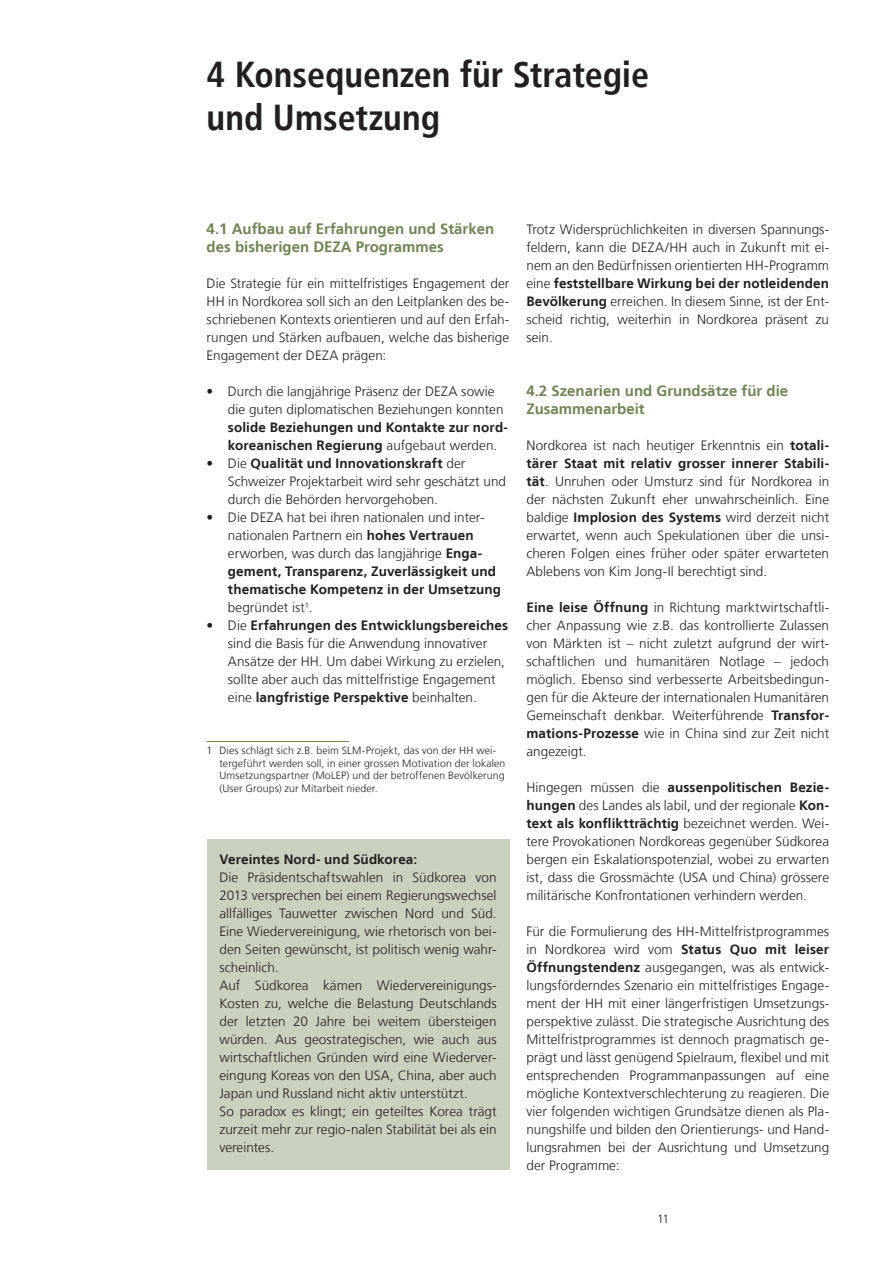
<style>
.page{position:relative;width:893px;height:1263px;background:#fff}
.page>*{position:absolute;margin:0;border:0;box-sizing:border-box;transform-origin:0 0}
._2_Kapitel_CondBold{font:700 condensed 36px/43.2px "Frutiger LT";color:#231f20}
._3_Zwischentitel_10p{font:700 15px/18px "Frutiger LT";color:#6e8653}
._4_Lauftext_9pt{font:300 13.5px/18px "Frutiger LT";letter-spacing:.005em;color:#231f20;text-align:justify}
._4_Lauftext_9pt-2{font:700 13.5px "Frutiger LT";letter-spacing:.01em;color:#231f20}
.t1{font:300 12px "Frutiger LT";color:#231f20}
._5_Footnote_Text{font:300 10.5px/12.6px "Frutiger LT";letter-spacing:.01em;color:#231f20}
.s1{font-weight:700}
.s2{font-size:12px}
</style>
<div class="page">
<hr style="left:207px;top:741px;width:142px;height:1px;background:#6e8653">
<div style="left:207px;top:839px;width:302px;height:331px;background:#cad0be"></div>
<p class="_2_Kapitel_CondBold" style="left:207px;top:53px;width:444px">4 Konsequenzen für Strategie und Umsetzung</p>
<p class="_3_Zwischentitel_10p" style="left:207px;top:220px;width:289px">4.1 Aufbau auf Erfahrungen und Stärken des bisherigen DEZA Programmes</p>
<p class="_4_Lauftext_9pt" style="left:207px;top:275px;width:304px">Die Strategie für ein mittelfristiges Engagement der HH in Nordkorea soll sich an den Leitplanken des be&shy;schriebenen Kontexts orientieren und auf den Erfah&shy;rungen und Stärken aufbauen, welche das bisherige Engagement der DEZA prägen:</p>
<p class="_4_Lauftext_9pt" style="left:228px;top:383px;width:282px;text-align:left;text-indent:-21px">• Durch die langjährige Präsenz der DEZA sowie die guten diplomatischen Beziehungen konnten <span class="s1">solide Beziehungen und Kontakte zur nord&shy;koreanischen Regierung</span> aufgebaut werden.</p>
<p class="_4_Lauftext_9pt" style="left:228px;top:455px;width:280px;text-align:left;text-indent:-21px">• Die <span class="s1">Qualität und Innovationskraft</span> der<br>Schweizer Projektarbeit wird sehr geschätzt und durch die Behörden hervorgehoben.</p>
<p class="_4_Lauftext_9pt" style="left:228px;top:509px;width:275px;text-align:left;text-indent:-21px">• Die DEZA hat bei ihren nationalen und inter&shy;nationalen Partnern ein <span class="s1">hohes Vertrauen </span>erworben, was durch das langjährige <span class="s1">Enga&shy;gement, Transparenz, Zuverlässigkeit und thematische Kompetenz in der Umsetzung </span>begründet ist<sup>1</sup>.</p>
<p class="_4_Lauftext_9pt" style="left:228px;top:617px;width:282px;text-align:left;text-indent:-21px">• Die <span class="s1">Erfahrungen des Entwicklungsbereiches </span>sind die Basis für die Anwendung innovativer Ansätze der HH. Um dabei Wirkung zu erzielen, sollte aber auch das mittelfristige Engagement eine <span class="s1">langfristige Perspektive</span> beinhalten.</p>
<p class="_5_Footnote_Text" style="left:219px;top:744px;width:287px;text-indent:-13px">1 Dies schlägt sich z.B. beim SLM-Projekt, das von der HH wei&shy;tergeführt werden soll, in einer grossen Motivation der lokalen Umsetzungspartner (MoLEP) und der betroffenen Bevölkerung (User Groups) zur Mitarbeit nieder.</p>
<p class="_4_Lauftext_9pt-2" style="left:219px;top:851px;width:199px">Vereintes Nord- und Südkorea:</p>
<p class="_4_Lauftext_9pt" style="left:219px;top:869px;width:279px">Die Präsidentschaftswahlen in Südkorea von 2013 versprechen bei einem Regierungswechsel allfälliges Tauwetter zwischen Nord und Süd.<br>Eine Wiedervereinigung, wie rhetorisch von bei&shy;den Seiten gewünscht, ist politisch wenig wahr&shy;scheinlich.</p>
<p class="_4_Lauftext_9pt" style="left:219px;top:977px;width:279px">Auf Südkorea kämen Wiedervereinigungs-Kosten zu, welche die Belastung Deutschlands der letzten 20 Jahre bei weitem übersteigen würden. Aus geostrategischen, wie auch aus wirtschaftlichen Gründen wird eine Wiederver&shy;eingung Koreas von den USA, China, aber auch Japan und Russland nicht aktiv unterstützt.</p>
<p class="_4_Lauftext_9pt" style="left:219px;top:1103px;width:279px">So paradox es klingt; ein geteiltes Korea trägt zurzeit mehr zur regio-nalen Stabilität bei als ein vereintes.</p>
<p class="_4_Lauftext_9pt" style="left:526px;top:221px;width:304px">Trotz Widersprüchlichkeiten in diversen Spannungs&shy;feldern, kann die DEZA/HH auch in Zukunft mit ei&shy;nem an den Bedürfnissen orientierten HH-Programm eine <span class="s1">feststellbare Wirkung bei der notleidenden Bevölkerung</span> erreichen. In diesem Sinne, ist der Ent&shy;scheid richtig, weiterhin in Nordkorea präsent zu sein.</p>
<p class="_3_Zwischentitel_10p" style="left:526px;top:382px;width:263px">4.2 Szenarien und Grundsätze für die<br>Zusammenarbeit</p>
<p class="_4_Lauftext_9pt" style="left:526px;top:437px;width:304px">Nordkorea ist nach heutiger Erkenntnis ein <span class="s1">totali&shy;tärer Staat mit relativ grosser innerer Stabili&shy;tät</span>. Unruhen oder Umsturz sind für Nordkorea in der nächsten Zukunft eher unwahrscheinlich. Eine baldige <span class="s1">Implosion des Systems</span> wird derzeit nicht erwartet, wenn auch Spekulationen über die unsi&shy;cheren Folgen eines früher oder später erwarteten Ablebens von Kim Jong-Il berechtigt sind.</p>
<p class="_4_Lauftext_9pt" style="left:526px;top:599px;width:304px"><span class="s1">Eine leise Öffnung</span> in Richtung marktwirtschaftli&shy;cher Anpassung wie z.B. das kontrollierte Zulassen von Märkten ist – nicht zuletzt aufgrund der wirt&shy;schaftlichen und humanitären Notlage – jedoch möglich. Ebenso sind verbesserte Arbeitsbedingun&shy;gen für die Akteure der internationalen Humanitären Gemeinschaft denkbar. Weiterführende <span class="s1">Transfor&shy;mations-Prozesse</span> wie in China sind zur Zeit nicht angezeigt.</p>
<p class="_4_Lauftext_9pt" style="left:526px;top:779px;width:304px">Hingegen müssen die <span class="s1">aussenpolitischen Bezie&shy;hungen</span> des Landes als labil, und der regionale <span class="s1">Kon&shy;text als konfliktträchtig</span> bezeichnet werden. Wei&shy;tere Provokationen Nordkoreas gegenüber Südkorea bergen ein Eskalationspotenzial, wobei zu erwarten ist, dass die Grossmächte (USA und China) grössere militärische Konfrontationen verhindern werden<span class="s2">.</span></p>
<p class="_4_Lauftext_9pt" style="left:526px;top:923px;width:304px">Für die Formulierung des HH-Mittelfristprogrammes in Nordkorea wird vom <span class="s1">Status Quo mit leiser Öffnungstendenz</span> ausgegangen, was als entwick&shy;lungsförderndes Szenario ein mittelfristiges Engage&shy;ment der HH mit einer längerfristigen Umsetzungs&shy;perspektive zulässt. Die strategische Ausrichtung des Mittelfristprogrammes ist dennoch pragmatisch ge&shy;prägt und lässt genügend Spielraum, flexibel und mit entsprechenden Programmanpassungen auf eine mögliche Kontextverschlechterung zu reagieren. Die vier folgenden wichtigen Grundsätze dienen als Pla&shy;nungshilfe und bilden den Orientierungs- und Hand&shy;lungsrahmen bei der Ausrichtung und Umsetzung der Programme:</p>
<p class="t1" style="left:657px;top:1212px;width:14px">11</p>
</div>
